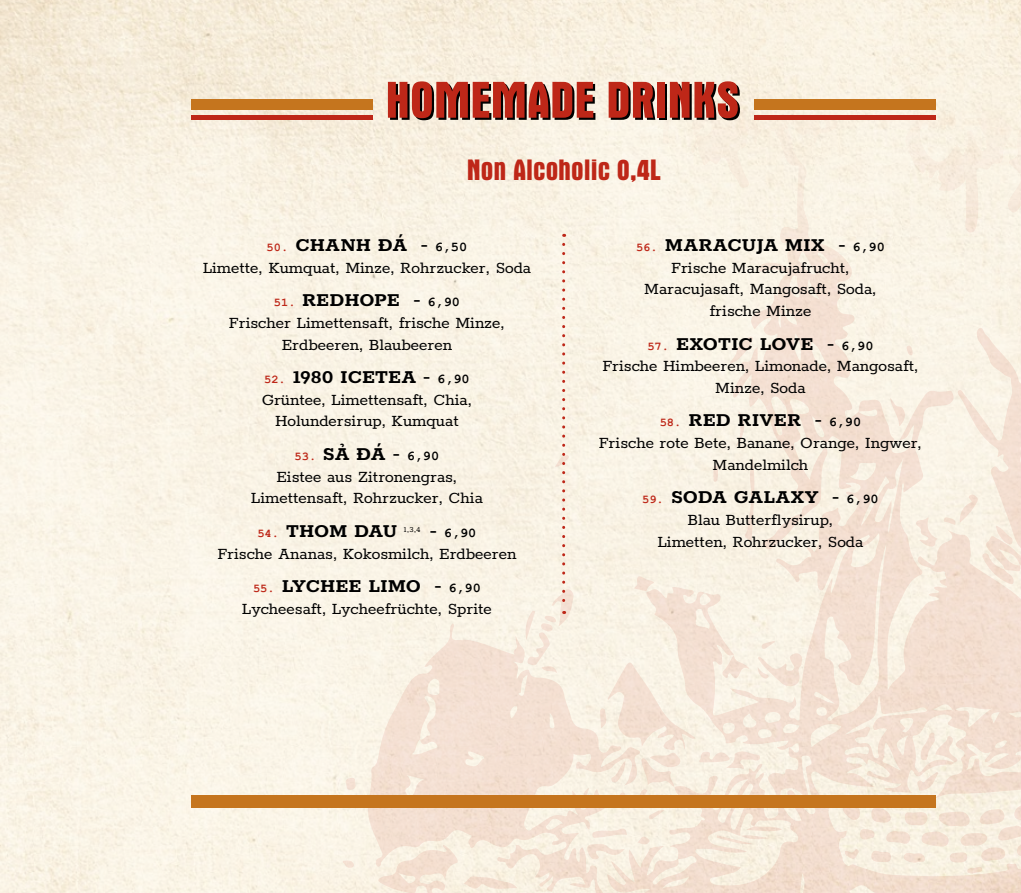
<style>
.page{position:relative;width:1021px;height:893px;background:#fff}
.page>*{position:absolute;margin:0;border:0;box-sizing:border-box;transform-origin:0 0}
.t1{font:52.5px "UTM Aurora";color:#000}
.t2{font:30px "UTM Aurora";color:#be2718}
.t3{font:700 21px "Rokkitt";color:#000}
.t4{font:18px/21.6px "Rokkitt";color:#000;text-align:center}
.t5{font:700 13.5px "Courier New";color:#000}
.t6{font:8.7px "Rokkitt";color:#000}
.s1{font-family:"Courier New";font-size:12px;color:#be2718}
.s2{font-family:"Courier New";font-size:13.5px}
.s3{font-family:"Rokkitt";font-size:21px}
</style>
<div class="page">
<div style="left:0;top:0;width:1020px;height:893px;background:linear-gradient(to bottom,#f7efdf,#fbf6e9)"></div>
<svg style="left:607px;top:0;width:413px;height:893px;background:#f7ecde"></svg>
<svg style="left:366px;top:623px;width:275px;height:270px;background:#f5e6d8"></svg>
<svg style="left:343px;top:860px;width:11px;height:9px"></svg>
<svg style="left:376px;top:845px;width:142px;height:48px;background:#f6eada"></svg>
<svg style="left:743px;top:456px;width:13px;height:85px"></svg>
<svg style="left:729px;top:336px;width:25px;height:28px"></svg>
<svg style="left:919px;top:732px;width:41px;height:31px"></svg>
<svg style="left:916px;top:772px;width:22px;height:19px"></svg>
<svg style="left:634px;top:572px;width:20px;height:20px"></svg>
<svg style="left:734px;top:411px;width:13px;height:37px"></svg>
<svg style="left:345px;top:777px;width:11px;height:13px"></svg>
<svg style="left:842px;top:803px;width:178px;height:71px;background:#f6eadb"></svg>
<svg style="left:713px;top:465px;width:5px;height:17px"></svg>
<svg style="left:890px;top:325px;width:130px;height:265px;background:#f7ecdf"></svg>
<svg style="left:586px;top:641px;width:216px;height:220px;background:#f6ebdc"></svg>
<div style="left:754px;top:99px;width:181px;height:10px;background:#c5751e"></div>
<hr style="left:754px;top:116px;width:181px;height:4px;background:#be2718">
<div style="left:191px;top:99px;width:182px;height:10px;background:#c5751e"></div>
<hr style="left:191px;top:116px;width:182px;height:4px;background:#be2718">
<div style="left:191px;top:795px;width:744px;height:13px;background:#c5751e"></div>
<svg style="left:524px;top:244px;width:50px;height:430px;background:#f7eddf"></svg>
<h1 class="t1" style="left:387px;top:66px;width:355px">HOMEMADE DRINKS</h1>
<h2 class="t2" style="left:467px;top:149px;width:195px">Non Alcoholic 0,4L</h2>
<p class="t3" style="left:267px;top:229px;width:202px"><span class="s1">50.</span> CHANH ĐÁ - <span class="s2">6,50</span></p>
<p class="t4" style="left:203px;top:255px;width:330px">Limette, Kumquat, Minze, Rohrzucker, Soda</p>
<p class="t3" style="left:274px;top:285px;width:187px"><span class="s1">51.</span> REDHOPE - <span class="s2">6,90</span></p>
<p class="t4" style="left:229px;top:311px;width:277px">Frischer Limettensaft, frische Minze,<br>Erdbeeren, Blaubeeren</p>
<p class="t3" style="left:264px;top:362px;width:207px"><span class="s1">52.</span> 1980 ICETEA - <span class="s2">6,90</span></p>
<p class="t4" style="left:262px;top:388px;width:212px">Grüntee, Limettensaft, Chia,<br>Holundersirup, Kumquat</p>
<p class="t3" style="left:295px;top:439px;width:146px"><span class="s1">53.</span> SẢ ĐÁ - <span class="s2">6,90</span></p>
<p class="t4" style="left:251px;top:464px;width:233px">Eistee aus Zitronengras,<br>Limettensaft, Rohrzucker, Chia</p>
<p class="t3" style="left:257px;top:515px;width:141px"><span class="s1">54.</span> THOM DAU</p>
<p class="t6" style="left:404px;top:524px;width:18px">1,3,4</p>
<p class="t5" style="left:429px;top:524px;width:48px"><span class="s3">-</span> 6,90</p>
<p class="t4" style="left:217px;top:541px;width:300px">Frische Ananas, Kokosmilch, Erdbeeren</p>
<p class="t3" style="left:253px;top:571px;width:229px"><span class="s1">55.</span> LYCHEE LIMO - <span class="s2">6,90</span></p>
<p class="t4" style="left:242px;top:597px;width:251px">Lycheesaft, Lycheefrüchte, Sprite</p>
<p class="t3" style="left:636px;top:229px;width:250px"><span class="s1">56.</span> MARACUJA MIX - <span class="s2">6,90</span></p>
<p class="t4" style="left:644px;top:255px;width:234px">Frische Maracujafrucht,<br>Maracujasaft, Mangosaft, Soda, frische Minze</p>
<p class="t3" style="left:647px;top:328px;width:227px"><span class="s1">57.</span> EXOTIC LOVE - <span class="s2">6,90</span></p>
<p class="t4" style="left:602px;top:354px;width:317px">Frische Himbeeren, Limonade, Mangosaft,<br>Minze, Soda</p>
<p class="t3" style="left:659px;top:405px;width:203px"><span class="s1">58.</span> RED RIVER - <span class="s2">6,90</span></p>
<p class="t4" style="left:599px;top:431px;width:324px">Frische rote Bete, Banane, Orange, Ingwer,<br>Mandelmilch</p>
<p class="t3" style="left:642px;top:482px;width:238px"><span class="s1">59.</span> SODA GALAXY - <span class="s2">6,90</span></p>
<p class="t4" style="left:657px;top:508px;width:207px">Blau Butterflysirup,<br>Limetten, Rohrzucker, Soda</p>
</div>
